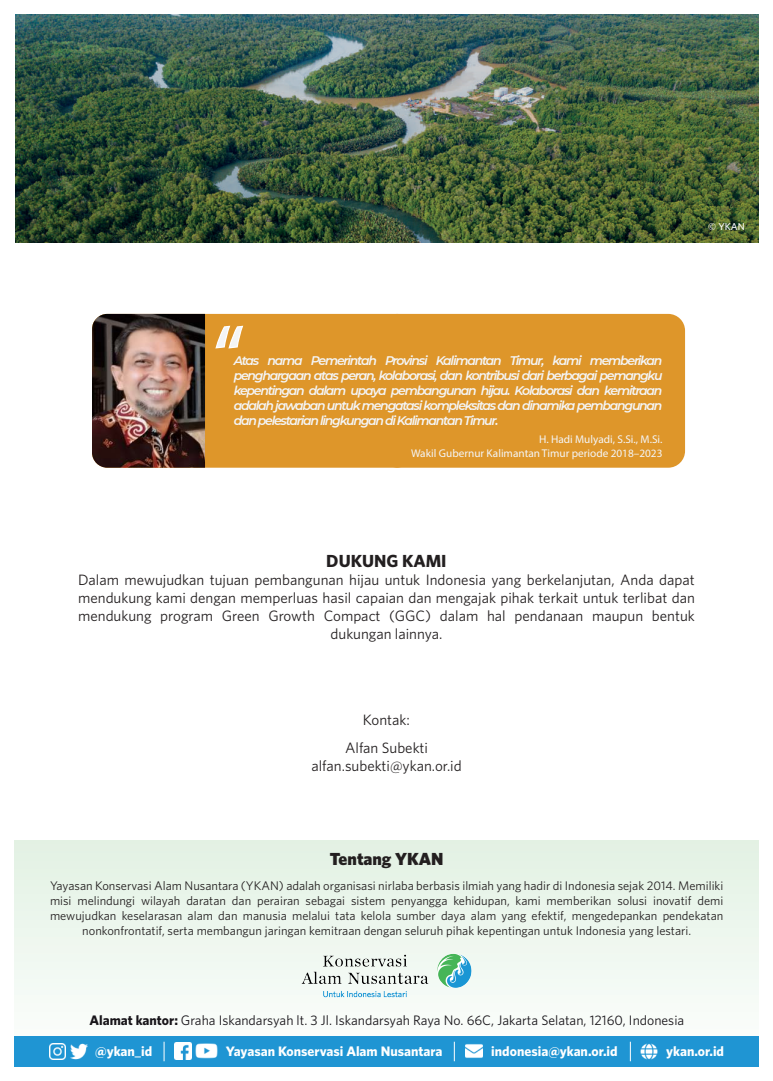
<style>
.page{position:relative;width:773px;height:1081px;background:#fff}
.page>*{position:absolute;margin:0;border:0;box-sizing:border-box;transform-origin:0 0}
.t1{font:87.5px "Myriad Pro";color:#f4f5f6}
.t2{font:900 17.5px "Whitney HTF";color:#231f20}
.t3{font:700 17.5px "Whitney HTF";color:#231f20}
.t4{font:15px/18px "Whitney HTF";color:#231f20;text-align:center}
.t5{font:13.75px/30.2px "Whitney HTF";color:#18151a}
.t6{font:700 13.75px "Whitney HTF";color:#fff}
.t7{font:12.5px/15px "Whitney HTF";color:#231f20;text-align:center}
.t8{font:italic 600 12.5px/15px "Montserrat";letter-spacing:-.1em;color:#f4f5f6;text-align:justify}
.t9{font:11.25px/13.5px "Myriad Pro";color:#f4f5f6;text-align:right}
.t10{font:500 10px "Whitney HTF";color:#fff}
.s1{font-weight:700}
.s2{font-weight:700;color:#fff}
</style>
<div class="page">
<div style="left:381px;top:314px;width:304px;height:154px;background:#de962a;border-radius:17px"></div>
<div style="left:92px;top:314px;width:319px;height:154px;background:#de962a;border-radius:15px"></div>
<img style="left:92px;top:314px;width:113px;height:154px">
<img style="left:15px;top:14px;width:743px;height:229px">
<div style="left:14px;top:840px;width:744px;height:227px;background:linear-gradient(to right,#ecf6ed,#ecf6ed)"></div>
<img style="left:268px;top:919px;width:237px;height:112px">
<div style="left:14px;top:1036px;width:744px;height:31px;background:#1f95d3"></div>
<img style="left:49px;top:1043px;width:17px;height:16px">
<img style="left:70px;top:1043px;width:17px;height:17px">
<svg style="left:164px;top:1041px;width:1px;height:20px"></svg>
<svg style="left:454px;top:1041px;width:1px;height:20px"></svg>
<svg style="left:630px;top:1041px;width:1px;height:20px"></svg>
<img style="left:175px;top:1043px;width:17px;height:16px">
<img style="left:196px;top:1043px;width:21px;height:16px">
<img style="left:465px;top:1044px;width:17px;height:14px">
<img style="left:640px;top:1043px;width:17px;height:17px">
<svg style="left:215px;top:325px;width:29px;height:24px"></svg>
<p class="t10" style="left:708px;top:220px;width:38px">© YKAN</p>
<h1 class="t1" style="left:213px;top:303px;width:32px">“</h1>
<p class="t8" style="left:234px;top:353px;width:430px">Atas nama Pemerintah Provinsi Kalimantan Timur, kami memberikan penghargaan atas peran, kolaborasi, dan kontribusi dari berbagai pemangku kepentingan dalam upaya pembangunan hijau. Kolaborasi dan kemitraan adalah jawaban untuk mengatasi kompleksitas dan dinamika pembangunan dan pelestarian lingkungan di Kalimantan Timur.</p>
<p class="t9" style="left:411px;top:433px;width:253px">H. Hadi Mulyadi, S.Si., M.Si.<br>Wakil Gubernur Kalimantan Timur periode 2018–2023</p>
<h2 class="t3" style="left:326px;top:550px;width:122px">DUKUNG KAMI</h2>
<p class="t4" style="left:78px;top:570px;width:618px">Dalam mewujudkan tujuan pembangunan hijau untuk Indonesia yang berkelanjutan, Anda dapat mendukung kami dengan memperluas hasil capaian dan mengajak pihak terkait untuk terlibat dan mendukung program Green Growth Compact (GGC) dalam hal pendanaan maupun bentuk dukungan lainnya.</p>
<p class="t4" style="left:363px;top:710px;width:49px">Kontak:</p>
<p class="t4" style="left:311px;top:738px;width:152px">Alfan Subekti alfan.subekti@ykan.or.id</p>
<h2 class="t2" style="left:330px;top:848px;width:115px">Tentang YKAN</h2>
<p class="t7" style="left:50px;top:877px;width:674px">Yayasan Konservasi Alam Nusantara (YKAN) adalah organisasi nirlaba berbasis ilmiah yang hadir di Indonesia sejak 2014. Memiliki misi melindungi wilayah daratan dan perairan sebagai sistem penyangga kehidupan, kami memberikan solusi inovatif demi mewujudkan keselarasan alam dan manusia melalui tata kelola sumber daya alam yang efektif, mengedepankan pendekatan nonkonfrontatif, serta membangun jaringan kemitraan dengan seluruh pihak kepentingan untuk Indonesia yang lestari.</p>
<p class="t5" style="left:95px;top:1005px;width:590px;text-indent:-6px"><span class="s1">Alamat kantor:</span> Graha Iskandarsyah lt. 3 Jl. Iskandarsyah Raya No. 66C, Jakarta Selatan, 12160, Indonesia <span class="s2">@ykan_id</span></p>
<p class="t6" style="left:226px;top:1042px;width:218px">Yayasan Konservasi Alam Nusantara</p>
<p class="t6" style="left:491px;top:1042px;width:128px">indonesia@ykan.or.id</p>
<p class="t6" style="left:666px;top:1042px;width:59px">ykan.or.id</p>
</div>
